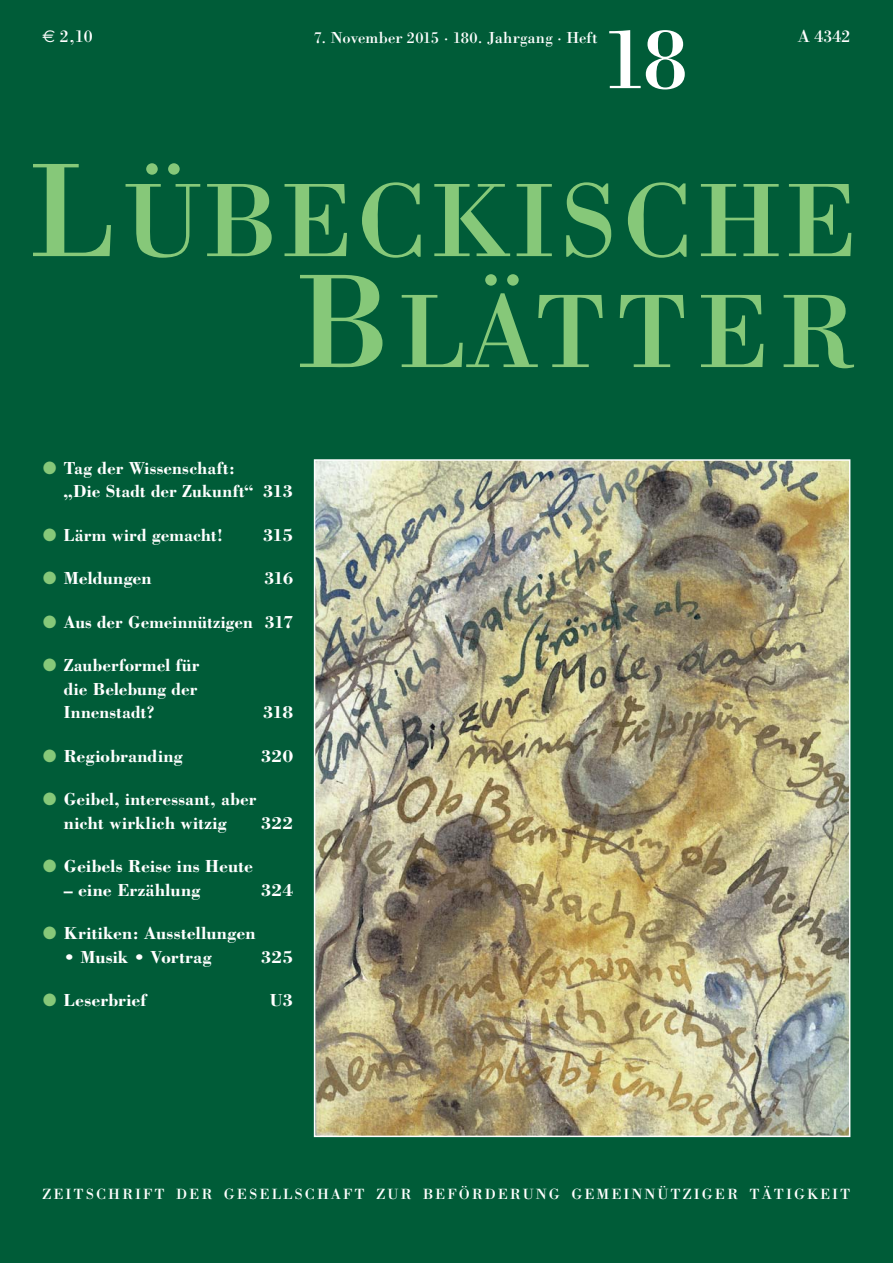
<style>
.page{position:relative;width:893px;height:1263px;background:#fff}
.page>*{position:absolute;margin:0;border:0;box-sizing:border-box;transform-origin:0 0}
.t1{font:108px/111px "Bodoni";color:#86c879;text-align:right}
.t2{font:90px "Bodoni";color:#fff}
.t3{font:700 18px/23.5px "Bodoni";color:#fff}
.t4{font:700 18px "Bodoni";color:#fff;scale:.96 1}
.t5{font:18px "Bodoni";color:#fff}
.t6{font:16.5px "Bodoni";color:#fff}
.t7{font:15.3px "Bodoni";letter-spacing:.13em;color:#fff}
.s1{font-family:"Euro Sans";font-size:17.1px}
.s2{font-size:138px}
.s3{font-family:"European Pi Three";font-weight:400;color:#86c879}
</style>
<div class="page">
<div style="left:0;top:0;width:892px;height:1263px;background:#005c38"></div>
<img style="left:316px;top:461px;width:532px;height:674px">
<p class="t5" style="left:43px;top:30px;width:52px"><span class="s1">€</span> 2,10</p>
<p class="t6" style="left:314px;top:31px;width:285px">7. November 2015 · 180. Jahrgang · Heft</p>
<h2 class="t2" style="left:601px;top:27px;width:88px">18</h2>
<p class="t5" style="left:798px;top:30px;width:54px">A 4342</p>
<h1 class="t1" style="left:30px;top:176px;width:828px"><span class="s2">L</span>Ü B E C K I S C H E<br><span class="s2">B</span> L Ä T T E R</h1>
<p class="t3" style="left:64px;top:458px;width:231px;text-indent:-21px"><span class="s3">-</span> Tag der Wissenschaft:<br>„Die Stadt der Zukunft“ 313</p>
<p class="t3" style="left:43px;top:525px;width:182px"><span class="s3">-</span> Lärm wird gemacht!</p>
<p class="t3" style="left:263px;top:525px;width:32px">315</p>
<p class="t3" style="left:43px;top:568px;width:110px"><span class="s3">-</span> Meldungen</p>
<p class="t3" style="left:264px;top:568px;width:31px">316</p>
<p class="t4" style="left:43px;top:615px;width:263px"><span class="s3">-</span> Aus der Gemeinnützigen 317</p>
<p class="t3" style="left:64px;top:655px;width:137px;text-indent:-21px"><span class="s3">-</span> Zauberformel für die Belebung der<br>Innenstadt?</p>
<p class="t3" style="left:263px;top:702px;width:32px">318</p>
<p class="t3" style="left:43px;top:746px;width:142px"><span class="s3">-</span> Regiobranding</p>
<p class="t3" style="left:261px;top:746px;width:34px">320</p>
<p class="t3" style="left:43px;top:789px;width:215px;text-align:center"><span class="s3">-</span> Geibel, interessant, aber nicht wirklich witzig</p>
<p class="t3" style="left:261px;top:813px;width:34px">322</p>
<p class="t3" style="left:43px;top:856px;width:212px"><span class="s3">-</span> Geibels Reise ins Heute</p>
<p class="t3" style="left:64px;top:880px;width:138px">– eine Erzählung</p>
<p class="t3" style="left:261px;top:880px;width:34px">324</p>
<p class="t3" style="left:43px;top:923px;width:214px"><span class="s3">-</span> Kritiken: Ausstellungen</p>
<p class="t3" style="left:64px;top:947px;width:149px">• Musik • Vortrag</p>
<p class="t3" style="left:261px;top:947px;width:34px">325</p>
<p class="t3" style="left:43px;top:990px;width:105px"><span class="s3">-</span> Leserbrief</p>
<p class="t3" style="left:270px;top:990px;width:25px">U3</p>
<p class="t7" style="left:42px;top:1188px;width:809px">ZEITSCHRIFT DER GESELLSCHAFT ZUR BEFÖRDERUNG GEMEINNÜTZIGER TÄTIGKEIT</p>
</div>
